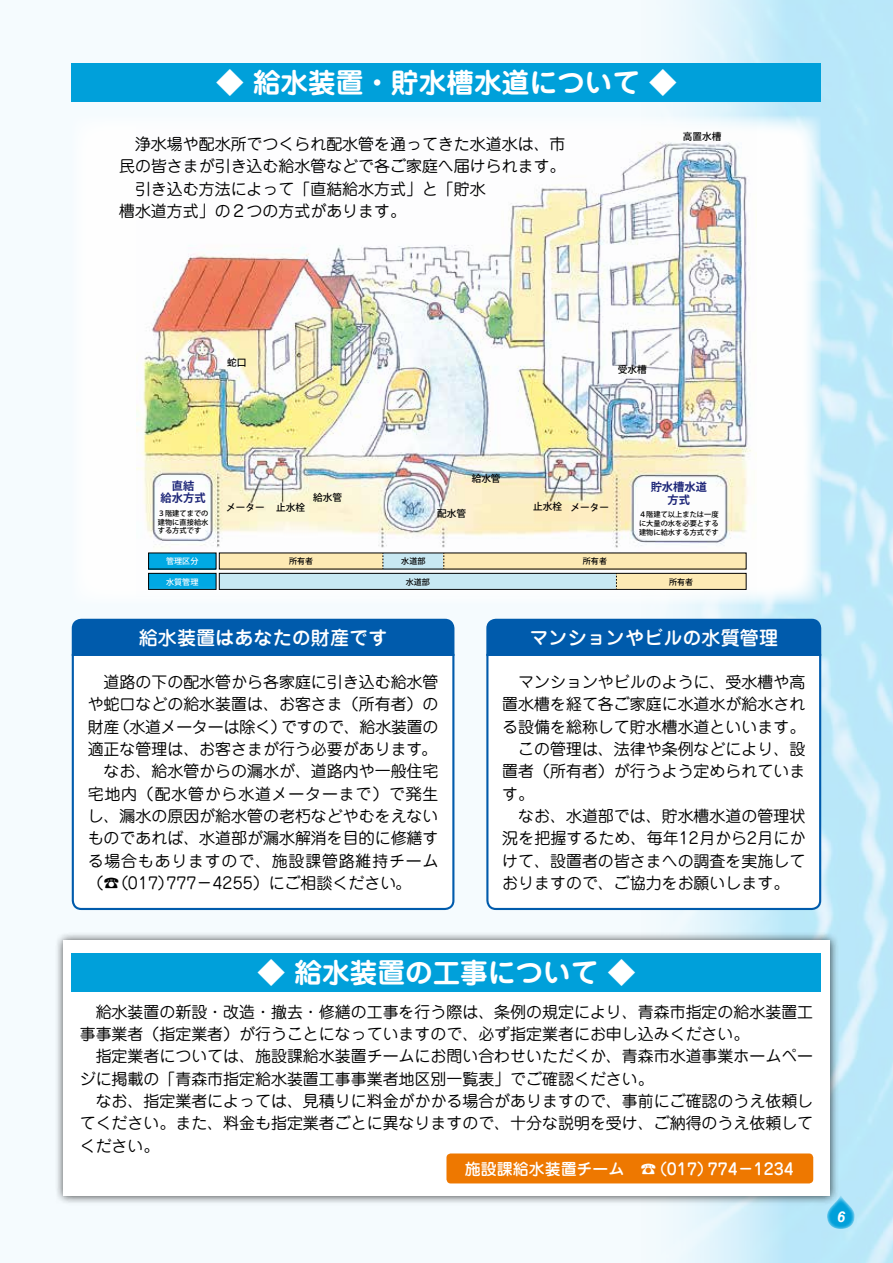
<style>
.page{position:relative;width:893px;height:1263px;background:#f5fbfe}
.page>*{position:absolute;margin:0;border:0;box-sizing:border-box;transform-origin:0 0}
.t1{font:700 27.6px "Jun 501 Pro";color:#fff}
.t2{font:500 19.2px "Jun 34 Pro";color:#fff}
.t3{font:15.9px/22.4px "Jun 201 Pro";color:#000}
.t4{font:500 15.9px "Jun 34 Pro";color:#fff}
.t5{font:italic 700 14.85px "Arial";color:#fff}
.t6{font:700 11.25px/12.9px "Koz Go Pro";color:#1e2678;text-align:center}
.t7{font:500 9.6px "Koz Go Pro";color:#000}
.t8{font:500 8.1px "Koz Go Pro";color:#000}
.t9{font:500 8.1px "Koz Go Pro";color:#fff}
.t10{font:500 7.2px/8.9px "Koz Go Pro";color:#000;text-align:justify}
.s1{font-family:"Jun 501 Pro";font-weight:700}
</style>
<div class="page">
<img style="left:617px;top:0;width:276px;height:1263px">
<svg style="left:827px;top:1195px;width:28px;height:34px"></svg>
<div style="left:72px;top:64px;width:749px;height:38px;background:#00a0da"></div>
<div style="left:54px;top:932px;width:785px;height:273px;background:#000;opacity:.75"></div>
<div style="left:63px;top:941px;width:767px;height:255px;background:#fff"></div>
<svg style="left:71px;top:618px;width:384px;height:35px;background:#1b6cb5"></svg>
<svg style="left:71px;top:653px;width:384px;height:257px"></svg>
<div style="left:486px;top:618px;width:336px;height:35px;background:#005bac"></div>
<svg style="left:486px;top:653px;width:336px;height:258px"></svg>
<div style="left:446px;top:1153px;width:367px;height:30px;background:#ee7800;border-radius:4px"></div>
<div style="left:72px;top:116px;width:749px;height:489px;background:#fff"></div>
<img style="left:137px;top:124px;width:619px;height:472px">
<div style="left:149px;top:553px;width:67px;height:16px;background:#00a9e4"></div>
<div style="left:219px;top:553px;width:164px;height:16px;background:#feeab4"></div>
<div style="left:383px;top:553px;width:61px;height:16px;background:#c8e8f2"></div>
<div style="left:444px;top:553px;width:302px;height:16px;background:#feeab4"></div>
<div style="left:149px;top:573px;width:67px;height:16px;background:#00a9e4"></div>
<div style="left:148px;top:573px;width:68px;height:17px;border:1px solid #000"></div>
<div style="left:219px;top:573px;width:397px;height:16px;background:#c8e8f2"></div>
<div style="left:616px;top:573px;width:130px;height:16px;background:#feeab4"></div>
<div style="left:219px;top:573px;width:527px;height:17px;border:1px solid #000"></div>
<svg style="left:383px;top:553px;width:1px;height:16px"></svg>
<svg style="left:444px;top:553px;width:1px;height:16px"></svg>
<svg style="left:616px;top:573px;width:1px;height:17px"></svg>
<div style="left:88px;top:623px;width:350px;height:29px;background:#005bac"></div>
<div style="left:72px;top:954px;width:749px;height:38px;background:#00a0da"></div>
<h1 class="t1" style="left:216px;top:61px;width:462px">◆ 給水装置・貯水槽水道について ◆</h1>
<p class="t3" style="left:119px;top:131px;width:448px">　浄水場や配水所でつくられ配水管を通ってきた水道水は、市民の皆さまが引き込む給水管などで各ご家庭へ届けられます。　引き込む方法によって「直結給水方式」と「貯水<br>槽水道方式」の２つの方式があります。</p>
<p class="t7" style="left:683px;top:130px;width:40px">高置水槽</p>
<p class="t7" style="left:227px;top:356px;width:21px">蛇口</p>
<p class="t7" style="left:618px;top:363px;width:30px">受水槽</p>
<p class="t6" style="left:161px;top:480px;width:47px">直結<br>給水方式</p>
<p class="t10" style="left:158px;top:509px;width:52px">３階建てまでの建物に直接給水する方式です</p>
<p class="t7" style="left:472px;top:472px;width:30px">給水管</p>
<p class="t7" style="left:313px;top:491px;width:30px">給水管</p>
<p class="t7" style="left:276px;top:501px;width:30px">止水栓</p>
<p class="t7" style="left:533px;top:500px;width:30px">止水栓</p>
<p class="t7" style="left:226px;top:501px;width:40px">メーター</p>
<p class="t7" style="left:570px;top:501px;width:40px">メーター</p>
<p class="t7" style="left:437px;top:508px;width:30px">配水管</p>
<p class="t6" style="left:651px;top:481px;width:58px">貯水槽水道方式</p>
<p class="t10" style="left:639px;top:511px;width:81px">４階建て以上または一度に大量の水を必要とする建物に給水する方式です</p>
<p class="t9" style="left:166px;top:556px;width:34px">管理区分</p>
<p class="t8" style="left:289px;top:556px;width:26px">所有者</p>
<p class="t9" style="left:166px;top:577px;width:34px">水質管理</p>
<p class="t8" style="left:401px;top:556px;width:26px">水道部</p>
<p class="t8" style="left:583px;top:556px;width:26px">所有者</p>
<p class="t8" style="left:406px;top:577px;width:26px">水道部</p>
<p class="t8" style="left:669px;top:577px;width:26px">所有者</p>
<p class="t2" style="left:139px;top:622px;width:250px">給水装置はあなたの財産です</p>
<p class="t2" style="left:529px;top:622px;width:250px">マンションやビルの水質管理</p>
<p class="t3" style="left:88px;top:669px;width:352px;text-align:justify">　道路の下の配水管から各家庭に引き込む給水管や蛇口などの給水装置は、お客さま（所有者）の財産（水道メーターは除く）ですので、給水装置の適正な管理は、お客さまが行う必要があります。　なお、給水管からの漏水が、道路内や一般住宅宅地内（配水管から水道メーターまで）で発生し、漏水の原因が給水管の老朽などやむをえないものであれば、水道部が漏水解消を目的に修繕する場合もありますので、施設課管路維持チーム（☎（017）777－4255）にご相談ください。</p>
<p class="t3" style="left:502px;top:669px;width:305px">　マンションやビルのように、受水槽や高置水槽を経て各ご家庭に水道水が給水される設備を総称して貯水槽水道といいます。　この管理は、法律や条例などにより、設置者（所有者）が行うよう定められています。<br>　なお、水道部では、貯水槽水道の管理状況を把握するため、毎年12月から2月にかけて、設置者の皆さまへの調査を実施しておりますので、ご協力をお願いします。</p>
<h1 class="t1" style="left:258px;top:951px;width:379px">◆ 給水装置の工事について ◆</h1>
<p class="t3" style="left:80px;top:999px;width:735px">　給水装置の新設・改造・撤去・修繕の工事を行う際は、条例の規定により、青森市指定の給水装置工事事業者（指定業者）が行うことになっていますので、必ず指定業者にお申し込みください。<br>　指定業者については、施設課給水装置チームにお問い合わせいただくか、青森市水道事業ホームページに掲載の「青森市指定給水装置工事事業者地区別一覧表」でご確認ください。<br>　なお、指定業者によっては、見積りに料金がかかる場合がありますので、事前にご確認のうえ依頼してください。また、料金も指定業者ごとに異なりますので、十分な説明を受け、ご納得のうえ依頼してください。</p>
<p class="t4" style="left:465px;top:1156px;width:331px">施設課給水装置チーム　<span class="s1">☎</span>（017）774－1234</p>
<p class="t5" style="left:837px;top:1206px;width:10px">6</p>
</div>
